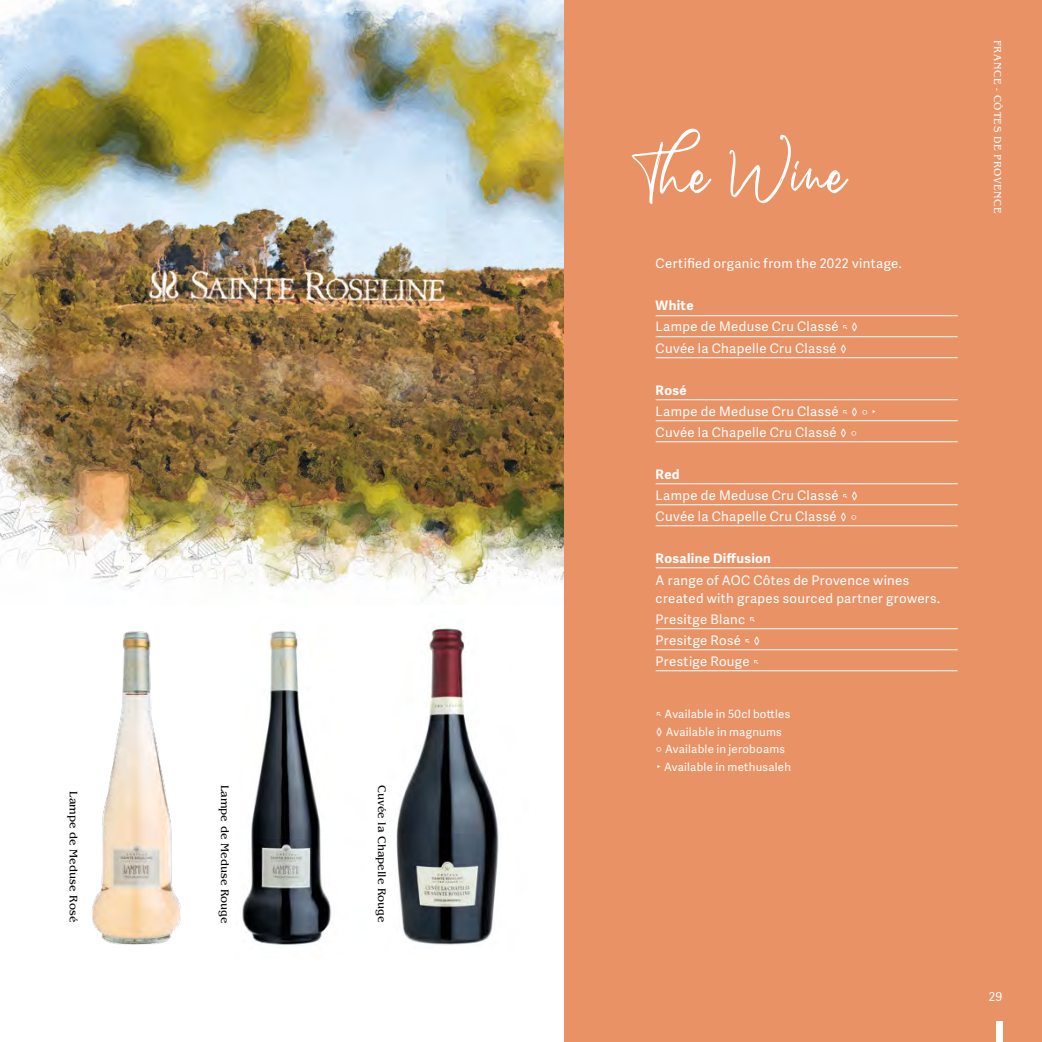
<style>
.page{position:relative;width:1042px;height:1042px;background:#fff}
.page>*{position:absolute;margin:0;border:0;box-sizing:border-box;transform-origin:0 0}
.t1{font:87.5px "Richardson Script";color:#fff}
.t2{font:13.12px/21px "Adelle Sans";letter-spacing:.03em;color:#fff}
.t3{font:700 13.12px "Adelle Sans";letter-spacing:.025em;color:#fff}
.t4{font:12.25px "Adelle Sans";color:#fff}
.t5{font:11.38px/17.5px "Adelle Sans";letter-spacing:.02em;color:#fff}
.t6{font:11.38px "Benguiat Pro ITC";color:#000}
.t7{font:10.5px "Benguiat Pro ITC";letter-spacing:.055em;color:#fff}
.s1{font-weight:700}
.s2{font-size:11.38px}
.s3{font-size:14px}
.s4{font-size:13.12px}
</style>
<div class="page">
<img style="left:0;top:0;width:565px;height:605px">
<div style="left:565px;top:0;width:477px;height:1042px;background:#e99266"></div>
<img style="left:242px;top:631px;width:90px;height:314px">
<img style="left:92px;top:631px;width:89px;height:314px">
<img style="left:396px;top:628px;width:103px;height:317px">
<div style="left:996px;top:1021px;width:6px;height:21px;background:#fff"></div>
<hr style="left:655px;top:315px;width:302px;height:1px;background:#fff">
<hr style="left:655px;top:336px;width:302px;height:1px;background:#fff">
<hr style="left:655px;top:357px;width:302px;height:1px;background:#fff">
<hr style="left:655px;top:399px;width:302px;height:1px;background:#fff">
<hr style="left:655px;top:420px;width:302px;height:1px;background:#fff">
<hr style="left:655px;top:441px;width:302px;height:1px;background:#fff">
<hr style="left:655px;top:483px;width:302px;height:1px;background:#fff">
<hr style="left:655px;top:504px;width:302px;height:1px;background:#fff">
<hr style="left:655px;top:525px;width:302px;height:1px;background:#fff">
<hr style="left:655px;top:567px;width:302px;height:1px;background:#fff">
<hr style="left:655px;top:628px;width:302px;height:1px;background:#fff">
<hr style="left:655px;top:649px;width:302px;height:1px;background:#fff">
<hr style="left:655px;top:670px;width:302px;height:1px;background:#fff">
<p class="t6" style="left:80px;top:791px;width:132px;rotate:90deg">Lampe de Meduse Rosé</p>
<p class="t6" style="left:388px;top:785px;width:139px;rotate:90deg">Cuvée la Chapelle Rouge</p>
<p class="t6" style="left:231px;top:785px;width:140px;rotate:90deg">Lampe de Meduse Rouge</p>
<h1 class="t1" style="left:632px;top:123px;width:217px">The Wine</h1>
<p class="t2" style="left:655px;top:254px;width:248px">Certified organic from the 2022 vintage.</p>
<p class="t2" style="left:655px;top:296px;width:204px"><span class="s1">White<br></span>Lampe de Meduse Cru Classé <span class="s2">Q</span> ◊<br>Cuvée la Chapelle Cru Classé ◊</p>
<p class="t2" style="left:655px;top:380px;width:223px"><span class="s1">Rosé<br></span>Lampe de Meduse Cru Classé <span class="s2">Q</span> ◊ <span class="s2">○</span> <span class="s3">V<br></span>Cuvée la Chapelle Cru Classé ◊ <span class="s2">○</span></p>
<p class="t2" style="left:655px;top:464px;width:204px"><span class="s1">Red<br></span>Lampe de Meduse Cru Classé <span class="s2">Q</span> ◊<br>Cuvée la Chapelle Cru Classé ◊ <span class="s2">○</span></p>
<p class="t3" style="left:655px;top:550px;width:117px">Rosaline Diffusion</p>
<p class="t2" style="left:655px;top:572px;width:286px;line-height:17.5px">A range of AOC Côtes de Provence wines created with grapes sourced partner growers.</p>
<p class="t2" style="left:655px;top:609px;width:106px">Presitge Blanc Q<br>Presitge Rosé <span class="s2">Q</span> ◊<br>Prestige Rouge <span class="s2">Q</span></p>
<p class="t5" style="left:655px;top:705px;width:136px">Q Available in 50cl bottles <span class="s4">◊</span> Available in magnums</p>
<p class="t5" style="left:655px;top:740px;width:137px">○ Available in jeroboams<br><span class="s3">V</span> Available in methusaleh</p>
<p class="t7" style="left:1003px;top:40px;width:175px;rotate:90deg">FRANCE - CÔTES DE PROVENCE</p>
<p class="t4" style="left:989px;top:990px;width:15px">29</p>
</div>
